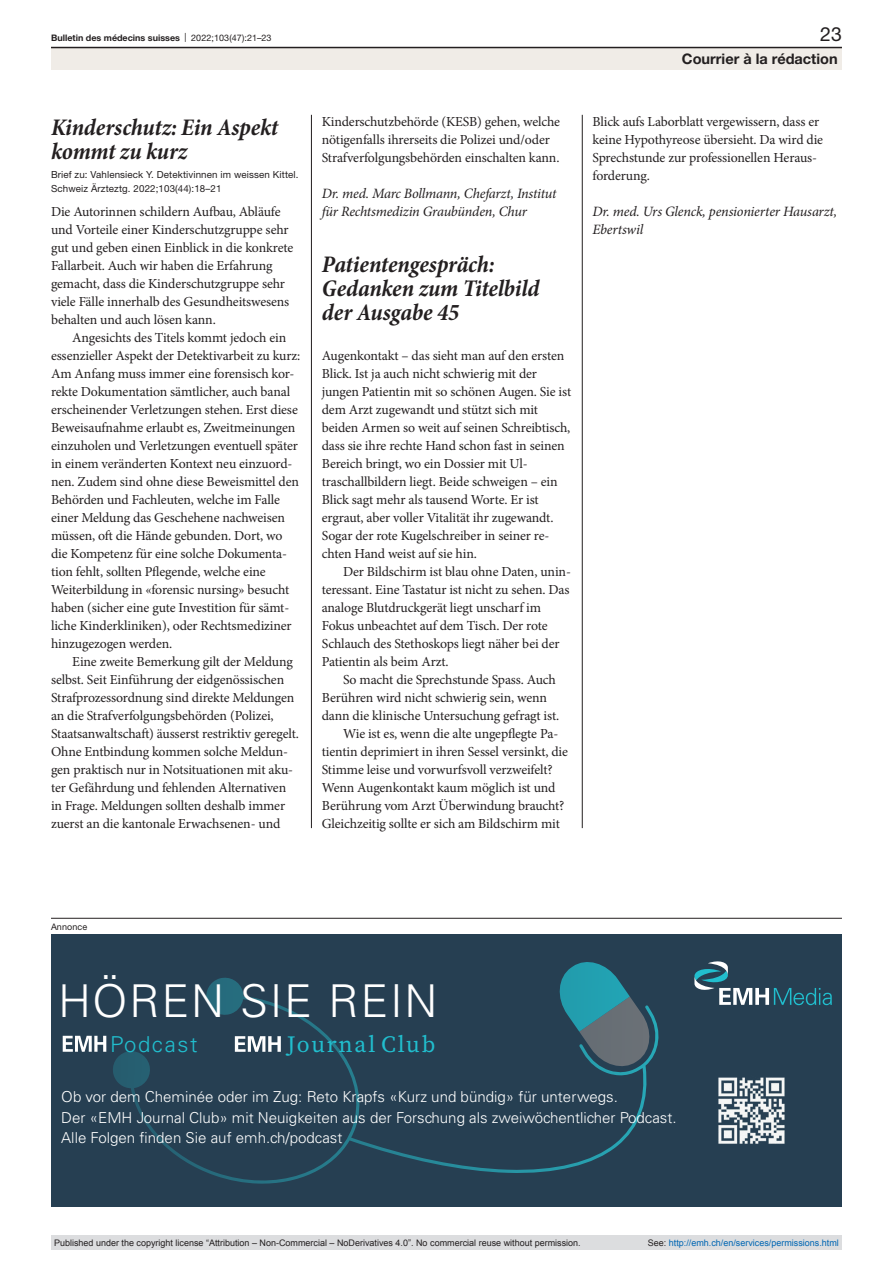
<style>
.page{position:relative;width:893px;height:1263px;background:#fff}
.page>*{position:absolute;margin:0;border:0;box-sizing:border-box;transform-origin:0 0}
.t1{font:300 45.3px "Univers LT Std";letter-spacing:.035em;color:#fff}
.head1{font:italic 700 condensed 24px/24px "Minion Pro";letter-spacing:-.01em;color:#231f20}
.t2{font:23.25px "Source Serif Pro";letter-spacing:.075em;color:#21bece}
.t3{font:300 21.9px "Univers LT Std";letter-spacing:.075em;color:#21bece}
.t4{font:19.5px "Helvetica Neue LT Pro";color:#231f20}
.t5{font:300 15.15px/20.5px "Univers LT Std";color:#fff}
.t6{font:700 14.55px "Helvetica Neue LT Pro";color:#231f20}
.paragraph-left{font:italic 14.25px/18px "Minion Pro";letter-spacing:-.015em;color:#231f20}
.paragraph-left-inden{font:13.8px/18px "Minion Pro";letter-spacing:-.01em;color:#231f20}
.paragraph-left-2{font:13.8px/18px "Minion Pro";letter-spacing:-.01em;color:#231f20}
.comments{font:9.75px/13.5px "Helvetica Neue LT Pro";letter-spacing:.01em;color:#231f20}
.t7{font:9px "Arial";color:#231f20}
.t8{font:9px "Arial";color:#0066b3}
.t9{font:700 9px "Helvetica Neue LT Pro";color:#231f20}
.t10{font:9px "Helvetica Neue LT Pro";letter-spacing:.01em;color:#231f20}
.s1{font-weight:400}
.s2{color:#231f20}
</style>
<div class="page">
<hr style="left:311px;top:115px;width:1px;height:713px;background:#231f20">
<hr style="left:582px;top:115px;width:1px;height:713px;background:#231f20">
<hr style="left:51px;top:918px;width:791px;height:1px;background:#231f20">
<div style="left:51px;top:934px;width:791px;height:272px;background:#263f52"></div>
<svg style="left:564px;top:962px;width:51px;height:14px"></svg>
<svg style="left:113px;top:976px;width:546px;height:208px"></svg>
<svg style="left:63px;top:1036px;width:43px;height:16px"></svg>
<svg style="left:235px;top:1036px;width:46px;height:16px"></svg>
<svg style="left:694px;top:961px;width:138px;height:44px"></svg>
<img style="left:718px;top:1077px;width:67px;height:67px">
<div style="left:51px;top:48px;width:791px;height:22px;background:#f0ece7"></div>
<hr style="left:51px;top:47px;width:791px;height:1px;background:#231f20">
<div style="left:51px;top:1235px;width:791px;height:15px;background:#dcdddf"></div>
<p class="t9" style="left:51px;top:32px;width:222px">Bulletin des médecins suisses <span class="s1">| 2022;103(47):21–23</span></p>
<h3 class="t4" style="left:820px;top:22px;width:23px">23</h3>
<p class="head1" style="left:51px;top:117px;width:229px">Kinderschutz: Ein Aspekt kommt zu kurz</p>
<p class="comments" style="left:51px;top:168px;width:249px">Brief zu: Vahlensieck Y. Detektivinnen im weissen Kittel.<br>Schweiz Ärzteztg. 2022;103(44):18–21</p>
<p class="paragraph-left-2" style="left:51px;top:203px;width:244px">Die Autorinnen schildern Aufbau, Abläufe und Vorteile einer Kinderschutzgruppe sehr gut und geben einen Einblick in die konkrete Fallarbeit. Auch wir haben die Erfahrung gemacht, dass die Kinderschutzgruppe sehr viele Fälle innerhalb des Gesundheitswesens behalten und auch lösen kann.</p>
<p class="paragraph-left-inden" style="left:51px;top:329px;width:251px;text-indent:21px">Angesichts des Titels kommt jedoch ein essenzieller Aspekt der Detektivarbeit zu kurz:<br>Am Anfang muss immer eine forensisch kor&shy;rekte Dokumentation sämtlicher, auch banal erscheinender Verletzungen stehen. Erst diese Beweisaufnahme erlaubt es, Zweitmeinungen einzuholen und Verletzungen eventuell später in einem veränderten Kontext neu einzuord&shy;nen. Zudem sind ohne diese Beweismittel den Behörden und Fachleuten, welche im Falle einer Meldung das Geschehene nachweisen müssen, oft die Hände gebunden. Dort, wo die Kompetenz für eine solche Dokumenta&shy;tion fehlt, sollten Pflegende, welche eine Weiterbildung in «forensic nursing» besucht haben (sicher eine gute Investition für sämt&shy;liche Kinderkliniken), oder Rechtsmediziner hinzugezogen werden.</p>
<p class="paragraph-left-inden" style="left:51px;top:653px;width:249px;text-indent:21px">Eine zweite Bemerkung gilt der Meldung selbst. Seit Einführung der eidgenössischen Strafprozessordnung sind direkte Meldungen an die Strafverfolgungsbehörden (Polizei, Staatsanwaltschaft) äusserst restriktiv geregelt.<br>Ohne Entbindung kommen solche Meldun&shy;gen praktisch nur in Notsituationen mit aku&shy;ter Gefährdung und fehlenden Alternativen in Frage. Meldungen sollten deshalb immer zuerst an die kantonale Erwachsenen- und</p>
<p class="paragraph-left-inden" style="left:322px;top:113px;width:240px">Kinderschutzbehörde (KESB) gehen, welche nötigenfalls ihrerseits die Polizei und/oder<br>Strafverfolgungsbehörden einschalten kann.</p>
<p class="paragraph-left" style="left:322px;top:184px;width:236px">Dr. med. Marc Bollmann, Chefarzt, Institut für Rechtsmedizin Graubünden, Chur</p>
<p class="head1" style="left:322px;top:254px;width:219px">Patientengespräch:<br>Gedanken zum Titelbild der Ausgabe 45</p>
<p class="paragraph-left-2" style="left:322px;top:347px;width:251px">Augenkontakt – das sieht man auf den ersten Blick. Ist ja auch nicht schwierig mit der jungen Patientin mit so schönen Augen. Sie ist dem Arzt zugewandt und stützt sich mit beiden Armen so weit auf seinen Schreibtisch, dass sie ihre rechte Hand schon fast in seinen Bereich bringt, wo ein Dossier mit Ul&shy;traschallbildern liegt. Beide schweigen – ein Blick sagt mehr als tausend Worte. Er ist ergraut, aber voller Vitalität ihr zugewandt.<br>Sogar der rote Kugelschreiber in seiner re&shy;chten Hand weist auf sie hin.</p>
<p class="paragraph-left-inden" style="left:322px;top:563px;width:251px;text-indent:21px">Der Bildschirm ist blau ohne Daten, unin&shy;teressant. Eine Tastatur ist nicht zu sehen. Das analoge Blutdruckgerät liegt unscharf im Fokus unbeachtet auf dem Tisch. Der rote Schlauch des Stethoskops liegt näher bei der Patientin als beim Arzt.</p>
<p class="paragraph-left-inden" style="left:322px;top:671px;width:239px;text-indent:21px">So macht die Sprechstunde Spass. Auch<br>Berühren wird nicht schwierig sein, wenn dann die klinische Untersuchung gefragt ist.</p>
<p class="paragraph-left-inden" style="left:322px;top:725px;width:248px;text-indent:21px">Wie ist es, wenn die alte ungepflegte Pa&shy;tientin deprimiert in ihren Sessel versinkt, die Stimme leise und vorwurfsvoll verzweifelt?<br>Wenn Augenkontakt kaum möglich ist und Berührung vom Arzt Überwindung braucht?<br>Gleichzeitig sollte er sich am Bildschirm mit</p>
<p class="t6" style="left:682px;top:49px;width:157px">Courrier à la rédaction</p>
<p class="paragraph-left-inden" style="left:592px;top:113px;width:232px">Blick aufs Laborblatt vergewissern, dass er keine Hypothyreose übersieht. Da wird die Sprechstunde zur professionellen Heraus&shy;forderung.</p>
<p class="paragraph-left" style="left:592px;top:202px;width:246px">Dr. med. Urs Glenck, pensionierter Hausarzt,<br>Ebertswil</p>
<p class="t10" style="left:51px;top:922px;width:38px">Annonce</p>
<p class="t1" style="left:58px;top:973px;width:381px">HÖREN SIE REIN</p>
<p class="t3" style="left:110px;top:1031px;width:89px">Podcast</p>
<p class="t2" style="left:287px;top:1028px;width:150px">Journal Club</p>
<p class="t5" style="left:61px;top:1086px;width:617px">Ob vor dem Cheminée oder im Zug: Reto Krapfs «Kurz und bündig» für unterwegs.<br>Der «EMH Journal Club» mit Neuigkeiten aus der Forschung als zweiwöchentlicher Podcast.<br>Alle Folgen finden Sie auf emh.ch/podcast</p>
<p class="t7" style="left:54px;top:1237px;width:528px">Published under the copyright license “Attribution – Non-Commercial – NoDerivatives 4.0”. No commercial reuse without permission.</p>
<p class="t8" style="left:648px;top:1237px;width:193px"><span class="s2">See:</span> http://emh.ch/en/services/permissions.html</p>
</div>
